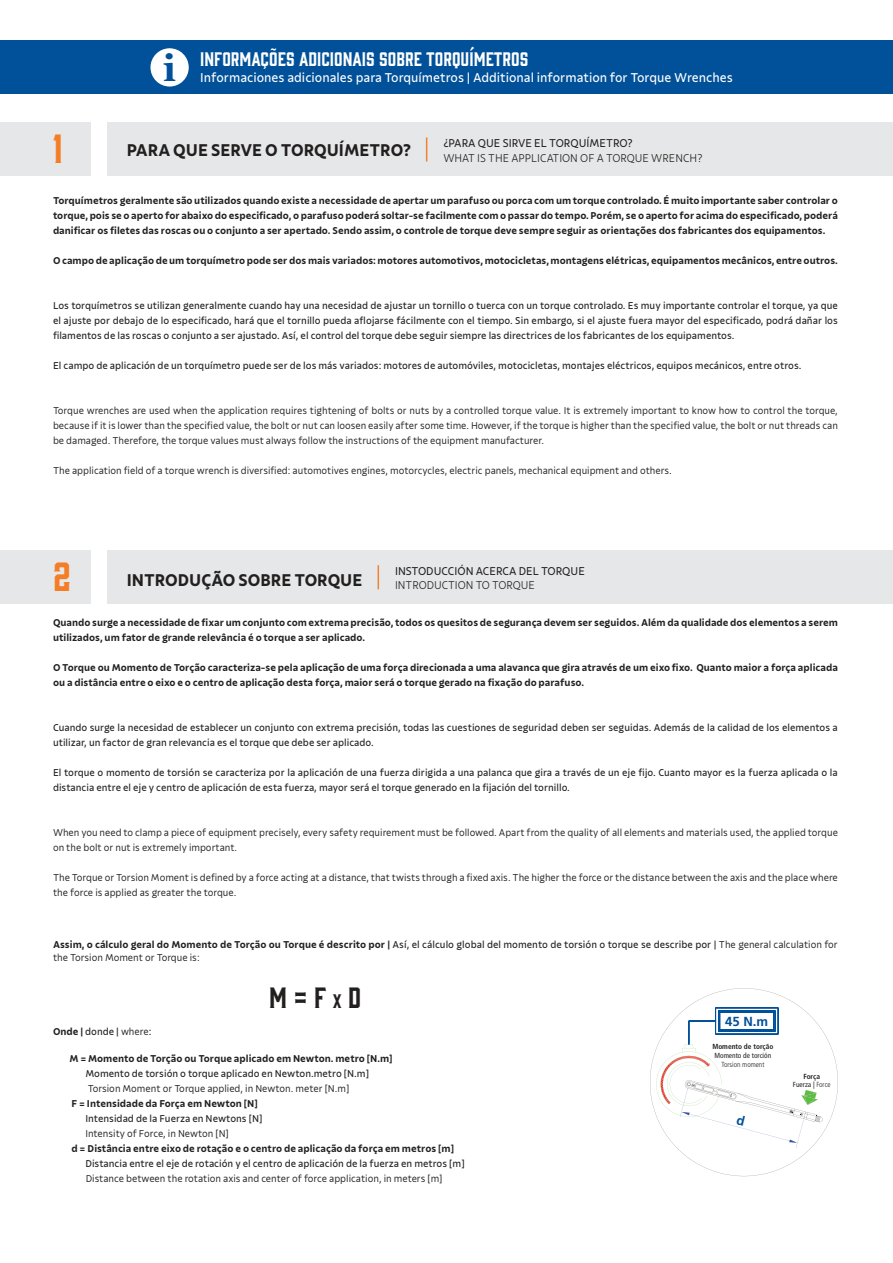
<style>
.page{position:relative;width:893px;height:1263px;background:#fff}
.page>*{position:absolute;margin:0;border:0;box-sizing:border-box;transform-origin:0 0}
.t1{font:37.5px "Gin";color:#f47e28}
.t2{font:27px "Gin";color:#221f1f}
.t3{font:700 18px "Tramontina Sm Cd Titulos";color:#221f1f}
.t4{font:18px "Gin";color:#fff}
.t5{font:13.5px "Tramontina Sm Cd Textos";color:#fff}
.t6{font:700 13.2px "Frutiger";color:#00519a}
.t7{font:300 12px "Tramontina Sm Cd Titulos";color:#221f1f}
.t8{font:12px "Tramontina Sm Cd Titulos";color:#221f1f}
.t9{font:10.5px/15px "Tramontina Sm Cd Textos";color:#221f1f}
.t10{font:700 10.5px/15px "Tramontina Sm Cd Textos";color:#221f1f}
.t11{font:300 10.5px/15px "Tramontina Sm Cd Textos";color:#221f1f}
.t12{font:condensed 7.35px/8.9px "Frutiger";color:#221f1f;text-align:center}
.t13{font:700 condensed 7.35px "Frutiger";color:#221f1f}
.t14{font:300 condensed 7.35px "Frutiger";color:#221f1f}
.s1{font-family:"Georgia";font-weight:700;font-size:36.45px;color:#00519a}
.s2{font-weight:700}
.s3{font-weight:300}
.s4{font-size:18px}
</style>
<div class="page">
<div style="left:0;top:41px;width:893px;height:53px;background:#00519a"></div>
<div style="left:150px;top:48px;width:39px;height:39px;background:#fff;border-radius:50%"></div>
<div style="left:107px;top:123px;width:786px;height:53px;background:#e6e7e8"></div>
<div style="left:0;top:123px;width:90px;height:53px;background:#e6e7e8"></div>
<svg style="left:426px;top:137px;width:1px;height:25px"></svg>
<div style="left:107px;top:550px;width:786px;height:54px;background:#e6e7e8"></div>
<div style="left:0;top:550px;width:90px;height:54px;background:#e6e7e8"></div>
<svg style="left:378px;top:565px;width:1px;height:24px"></svg>
<svg style="left:650px;top:988px;width:188px;height:188px"></svg>
<h3 class="t4" style="left:163px;top:47px;width:367px"><span class="s1">i</span> INFORMAÇÕES ADICIONAIS SOBRE TORQUÍMETROS</h3>
<p class="t5" style="left:200px;top:71px;width:534px">Informaciones adicionales para Torquímetros | Additional information for Torque Wrenches</p>
<h1 class="t1" style="left:53px;top:123px;width:12px">1</h1>
<h3 class="t3" style="left:127px;top:141px;width:286px">PARA QUE SERVE O TORQUÍMETRO?</h3>
<p class="t8" style="left:443px;top:137px;width:191px">¿PARA QUE SIRVE EL TORQUÍMETRO?</p>
<p class="t7" style="left:443px;top:153px;width:261px">WHAT IS THE APPLICATION OF A TORQUE WRENCH?</p>
<p class="t10" style="left:53px;top:193px;width:786px;text-align:justify">Torquímetros geralmente são utilizados quando existe a necessidade de apertar um parafuso ou porca com um torque controlado. É muito importante saber controlar o torque, pois se o aperto for abaixo do especificado, o parafuso poderá soltar-se facilmente com o passar do tempo. Porém, se o aperto for acima do especificado, poderá danificar os filetes das roscas ou o conjunto a ser apertado. Sendo assim, o controle de torque deve sempre seguir as orientações dos fabricantes dos equipamentos.</p>
<p class="t10" style="left:53px;top:253px;width:786px">O campo de aplicação de um torquímetro pode ser dos mais variados: motores automotivos, motocicletas, montagens elétricas, equipamentos mecânicos, entre outros.</p>
<p class="t9" style="left:53px;top:298px;width:786px;text-align:justify">Los torquímetros se utilizan generalmente cuando hay una necesidad de ajustar un tornillo o tuerca con un torque controlado. Es muy importante controlar el torque, ya que el ajuste por debajo de lo especificado, hará que el tornillo pueda aflojarse fácilmente con el tiempo. Sin embargo, si el ajuste fuera mayor del especificado, podrá dañar los filamentos de las roscas o conjunto a ser ajustado. Así, el control del torque debe seguir siempre las directrices de los fabricantes de los equipamentos.</p>
<p class="t9" style="left:53px;top:358px;width:750px">El campo de aplicación de un torquímetro puede ser de los más variados: motores de automóviles, motocicletas, montajes eléctricos, equipos mecánicos, entre otros.</p>
<p class="t11" style="left:53px;top:403px;width:786px;text-align:justify">Torque wrenches are used when the application requires tightening of bolts or nuts by a controlled torque value. It is extremely important to know how to control the torque, because if it is lower than the specified value, the bolt or nut can loosen easily after some time. However, if the torque is higher than the specified value, the bolt or nut threads can be damaged. Therefore, the torque values must always follow the instructions of the equipment manufacturer.</p>
<p class="t11" style="left:53px;top:463px;width:620px">The application field of a torque wrench is diversified: automotives engines, motorcycles, electric panels, mechanical equipment and others.</p>
<h1 class="t1" style="left:53px;top:551px;width:20px">2</h1>
<h3 class="t3" style="left:127px;top:570px;width:237px">INTRODUÇÃO SOBRE TORQUE</h3>
<p class="t8" style="left:395px;top:565px;width:191px">INSTODUCCIÓN ACERCA DEL TORQUE</p>
<p class="t7" style="left:395px;top:581px;width:142px">INTRODUCTION TO TORQUE</p>
<p class="t10" style="left:53px;top:615px;width:786px">Quando surge a necessidade de fixar um conjunto com extrema precisão, todos os quesitos de segurança devem ser seguidos. Além da qualidade dos elementos a serem utilizados, um fator de grande relevância é o torque a ser aplicado.</p>
<p class="t10" style="left:53px;top:660px;width:786px">O Torque ou Momento de Torção caracteriza-se pela aplicação de uma força direcionada a uma alavanca que gira através de um eixo fixo. Quanto maior a força aplicada ou a distância entre o eixo e o centro de aplicação desta força, maior será o torque gerado na fixação do parafuso.</p>
<p class="t9" style="left:53px;top:720px;width:786px">Cuando surge la necesidad de establecer un conjunto con extrema precisión, todas las cuestiones de seguridad deben ser seguidas. Además de la calidad de los elementos a utilizar, un factor de gran relevancia es el torque que debe ser aplicado.</p>
<p class="t9" style="left:53px;top:765px;width:786px">El torque o momento de torsión se caracteriza por la aplicación de una fuerza dirigida a una palanca que gira a través de un eje fijo. Cuanto mayor es la fuerza aplicada o la distancia entre el eje y centro de aplicación de esta fuerza, mayor será el torque generado en la fijación del tornillo.</p>
<p class="t11" style="left:53px;top:825px;width:786px">When you need to clamp a piece of equipment precisely, every safety requirement must be followed. Apart from the quality of all elements and materials used, the applied torque on the bolt or nut is extremely important.</p>
<p class="t11" style="left:53px;top:870px;width:786px">The Torque or Torsion Moment is defined by a force acting at a distance, that twists through a fixed axis. The higher the force or the distance between the axis and the place where the force is applied as greater the torque.</p>
<p class="t9" style="left:53px;top:939px;width:786px;line-height:12.6px"><span class="s2">Assim, o cálculo geral do Momento de Torção ou Torque é descrito por |</span> Así, el cálculo global del momento de torsión o torque se describe por | <span class="s3">The general calculation for the Torsion Moment or Torque is:</span></p>
<h2 class="t2" style="left:269px;top:979px;width:94px">M = F <span class="s4">X</span> D</h2>
<p class="t9" style="left:53px;top:1024px;width:100px"><span class="s2">Onde |</span> donde | <span class="s3">where</span>:</p>
<p class="t10" style="left:69px;top:1051px;width:325px">M = Momento de Torção ou Torque aplicado em Newton. metro [N.m]</p>
<p class="t9" style="left:85px;top:1066px;width:285px">Momento de torsión o torque aplicado en Newton.metro [N.m]</p>
<p class="t11" style="left:88px;top:1081px;width:263px">Torsion Moment or Torque applied, in Newton. meter [N.m]</p>
<p class="t10" style="left:71px;top:1096px;width:188px">F = Intensidade da Força em Newton [N]</p>
<p class="t9" style="left:85px;top:1111px;width:178px">Intensidad de la Fuerza en Newtons [N]</p>
<p class="t11" style="left:85px;top:1126px;width:145px">Intensity of Force, in Newton [N]</p>
<p class="t10" style="left:71px;top:1141px;width:384px">d = Distância entre eixo de rotação e o centro de aplicação da força em metros [m]</p>
<p class="t9" style="left:85px;top:1156px;width:381px">Distancia entre el eje de rotación y el centro de aplicación de la fuerza en metros [m]</p>
<p class="t11" style="left:86px;top:1171px;width:358px">Distance between the rotation axis and center of force application, in meters [m]</p>
<p class="t6" style="left:725px;top:1013px;width:45px">45 N.m</p>
<p class="t13" style="left:712px;top:1044px;width:62px">Momento de torção</p>
<p class="t12" style="left:714px;top:1052px;width:58px">Momento de torción</p>
<p class="t14" style="left:721px;top:1062px;width:45px">Torsion moment</p>
<p class="t12" style="left:793px;top:1072px;width:39px"><span class="s2">Força<br></span>Fuerza | <span class="s3">Force</span></p>
</div>
